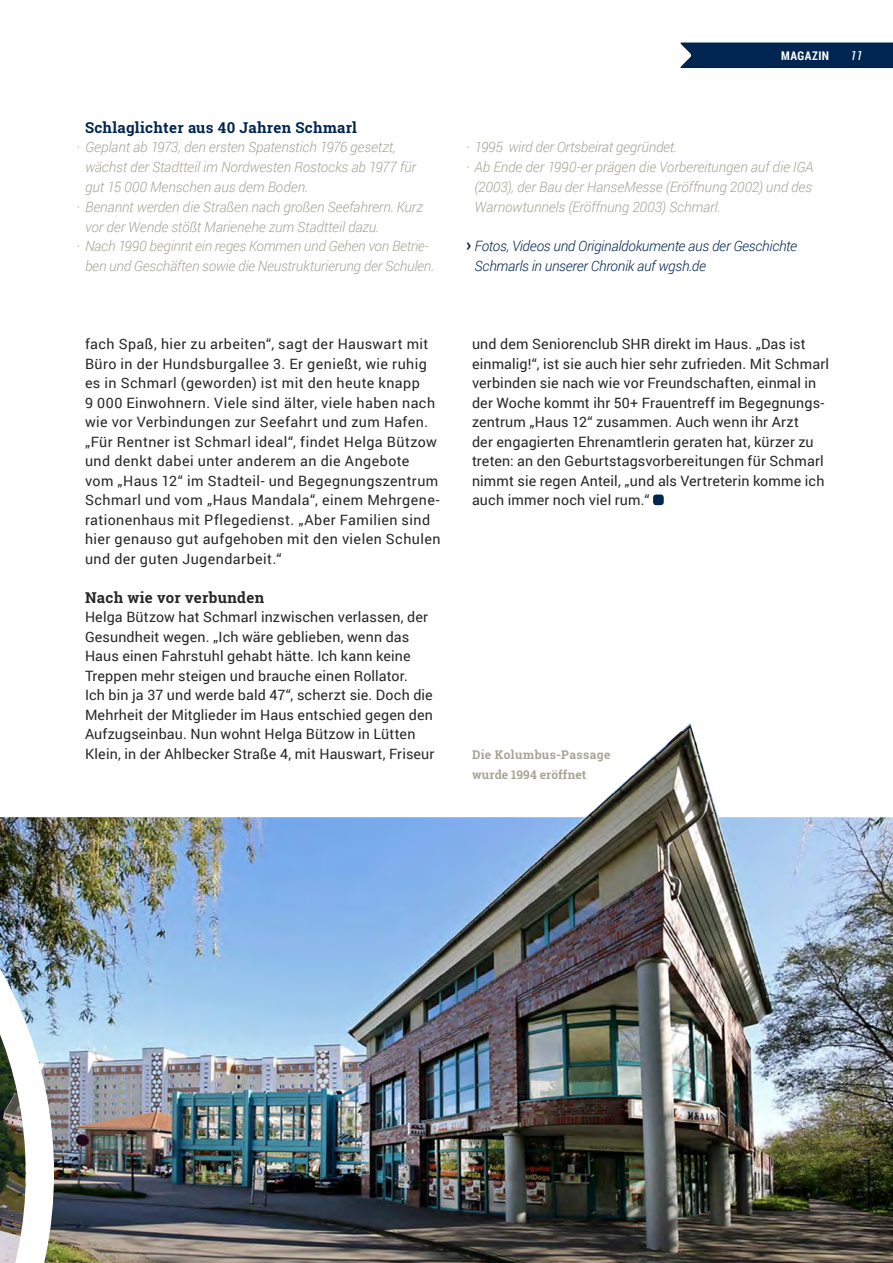
<style>
.page{position:relative;width:893px;height:1263px;background:#fff}
.page>*{position:absolute;margin:0;border:0;box-sizing:border-box;transform-origin:0 0}
.t1{font:700 15px "Roboto Slab";letter-spacing:.02em;color:#002550}
.t2{font:700 15px "Roboto Slab";letter-spacing:.02em;color:#272726}
.t3{font:14.25px/19.5px "Roboto";letter-spacing:.015em;color:#272726}
.t4{font:italic 300 14.25px "Roboto";letter-spacing:-.01em;color:#a7a597}
.t5{font:italic 300 14.25px/19.8px "Roboto";letter-spacing:-.015em;color:#002550}
.t6{font:italic 12.75px "Roboto Condensed";color:#fff}
.t7{font:700 12px/19.5px "Roboto Slab";letter-spacing:.03em;color:#a7a597}
.t8{font:700 12px "Roboto Condensed";letter-spacing:.035em;color:#fff}
.s1{font-family:"Roboto Slab";font-weight:700;font-style:normal;font-size:18px}
</style>
<div class="page">
<img style="left:54px;top:723px;width:839px;height:540px">
<img style="left:0;top:817px;width:54px;height:446px">
<div style="left:653px;top:494px;width:11px;height:11px;background:#002550;border-radius:3px"></div>
<div style="left:680px;top:43px;width:213px;height:25px;background:#002550"></div>
<p class="t1" style="left:85px;top:117px;width:273px">Schlaglichter aus 40 Jahren Schmarl</p>
<p class="t4" style="left:77px;top:137px;width:321px">· Geplant ab 1973, den ersten Spatenstich 1976 gesetzt,</p>
<p class="t4" style="left:85px;top:157px;width:333px">wächst der Stadtteil im Nordwesten Rostocks ab 1977 für</p>
<p class="t4" style="left:85px;top:177px;width:225px">gut 15 000 Menschen aus dem Boden.</p>
<p class="t4" style="left:77px;top:197px;width:348px">· Benannt werden die Straßen nach großen Seefahrern. Kurz</p>
<p class="t4" style="left:85px;top:217px;width:296px">vor der Wende stößt Marienehe zum Stadtteil dazu.</p>
<p class="t4" style="left:77px;top:236px;width:354px">· Nach 1990 beginnt ein reges Kommen und Gehen von Betrie-</p>
<p class="t4" style="left:85px;top:256px;width:351px">ben und Geschäften sowie die Neustrukturierung der Schulen.</p>
<p class="t3" style="left:85px;top:334px;width:357px">fach Spaß, hier zu arbeiten“, sagt der Hauswart mit Büro in der Hundsburgallee 3. Er genießt, wie ruhig es in Schmarl (geworden) ist mit den heute knapp<br>9 000 Einwohnern. Viele sind älter, viele haben nach wie vor Verbindungen zur Seefahrt und zum Hafen. „Für Rentner ist Schmarl ideal“, findet Helga Bützow und denkt dabei unter anderem an die Angebote vom „Haus 12“ im Stadteil- und Begegnungszentrum Schmarl und vom „Haus Mandala“, einem Mehrgene&shy;rationenhaus mit Pflegedienst. „Aber Familien sind hier genauso gut aufgehoben mit den vielen Schulen und der guten Jugendarbeit.“</p>
<p class="t2" style="left:85px;top:587px;width:181px">Nach wie vor verbunden</p>
<p class="t3" style="left:85px;top:607px;width:351px">Helga Bützow hat Schmarl inzwischen verlassen, der Gesundheit wegen. „Ich wäre geblieben, wenn das Haus einen Fahrstuhl gehabt hätte. Ich kann keine Treppen mehr steigen und brauche einen Rollator.<br>Ich bin ja 37 und werde bald 47“, scherzt sie. Doch die Mehrheit der Mitglieder im Haus entschied gegen den Aufzugseinbau. Nun wohnt Helga Bützow in Lütten Klein, in der Ahlbecker Straße 4, mit Hauswart, Friseur</p>
<p class="t8" style="left:781px;top:47px;width:50px">MAGAZIN</p>
<p class="t6" style="left:850px;top:47px;width:14px">11</p>
<p class="t4" style="left:466px;top:137px;width:213px">· 1995 wird der Ortsbeirat gegründet.</p>
<p class="t4" style="left:466px;top:157px;width:349px">· Ab Ende der 1990-er prägen die Vorbereitungen auf die IGA</p>
<p class="t4" style="left:475px;top:177px;width:339px">(2003), der Bau der HanseMesse (Eröffnung 2002) und des</p>
<p class="t4" style="left:475px;top:197px;width:248px">Warnowtunnels (Eröffnung 2003) Schmarl.</p>
<p class="t5" style="left:475px;top:236px;width:324px;text-indent:-9px"><span class="s1">›</span> Fotos, Videos und Originaldokumente aus der Geschichte<br>Schmarls in unserer Chronik auf wgsh.de</p>
<p class="t3" style="left:472px;top:334px;width:359px">und dem Seniorenclub SHR direkt im Haus. „Das ist einmalig!“, ist sie auch hier sehr zufrieden. Mit Schmarl verbinden sie nach wie vor Freundschaften, einmal in der Woche kommt ihr 50+ Frauentreff im Begegnungs&shy;zentrum „Haus 12“ zusammen. Auch wenn ihr Arzt<br>der engagierten Ehrenamtlerin geraten hat, kürzer zu treten: an den Geburtstagsvorbereitungen für Schmarl nimmt sie regen Anteil, „und als Vertreterin komme ich auch immer noch viel rum.“</p>
<p class="t7" style="left:472px;top:745px;width:140px">Die Kolumbus-Passage wurde 1994 eröffnet</p>
</div>
